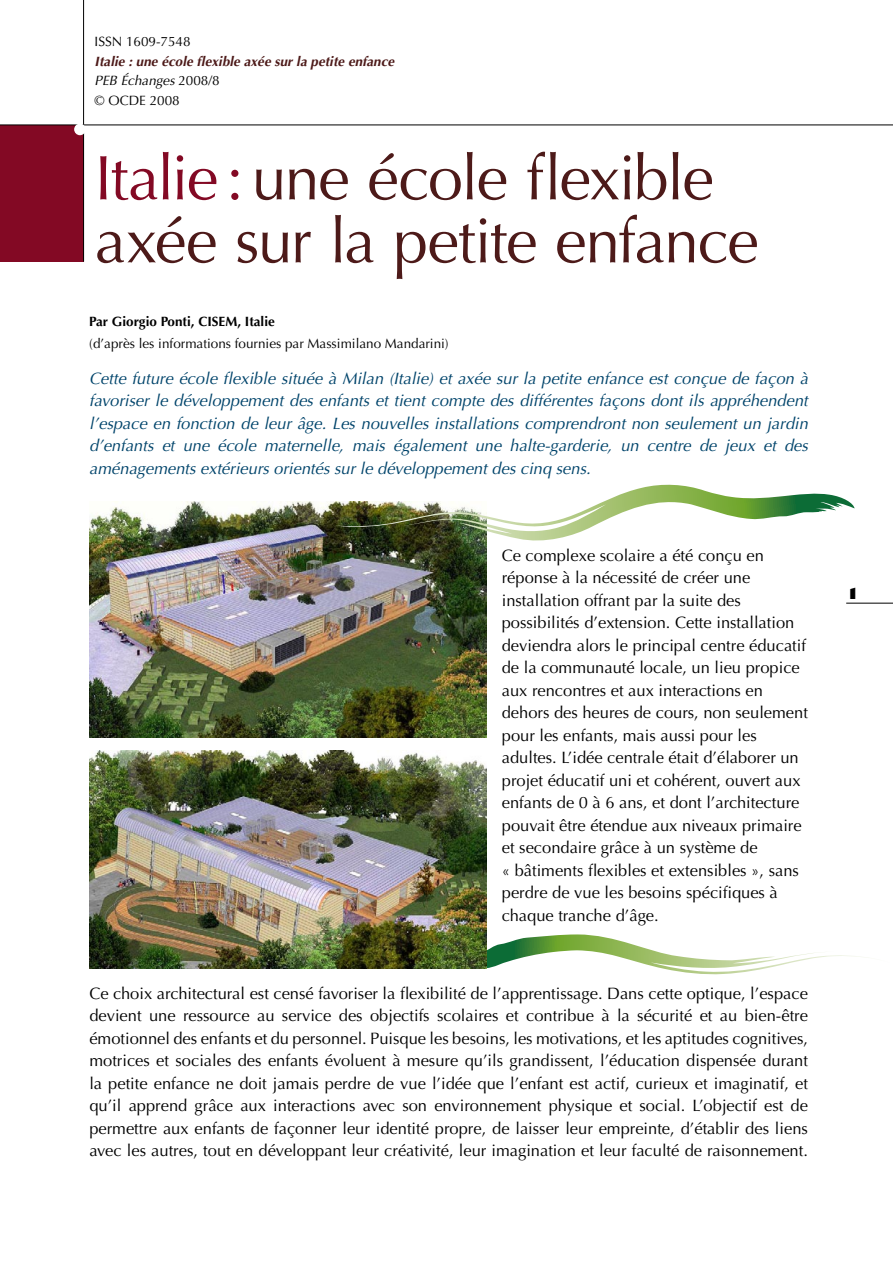
<style>
.page{position:relative;width:893px;height:1263px;background:#fff}
.page>*{position:absolute;margin:0;border:0;box-sizing:border-box;transform-origin:0 0}
.t1{font:63px/63px "Optima";letter-spacing:-.03em;color:#4d1a19}
.t2{font:16.5px/22.5px "Optima";color:#000}
.t3{font:italic 16.5px/22.5px "Optima";color:#00446b;text-align:justify}
.t4{font:italic 700 13.5px/19.5px "Optima";color:#4d1a19}
.t5{font:13.5px "Optima";color:#000}
.t6{font:700 13.5px "Optima";color:#000}
.s1{font-weight:400;color:#000}
.s2{font-weight:400;font-style:normal;color:#000}
.s3{color:#830924}
</style>
<div class="page">
<hr style="left:846px;top:603px;width:47px;height:1px;background:#000">
<div style="left:0;top:125px;width:84px;height:136px;background:#830924"></div>
<hr style="left:0;top:125px;width:893px;height:1px;background:#000">
<hr style="left:83px;top:0;width:1px;height:261px;background:#000">
<div style="left:74px;top:124px;width:12px;height:11px;background:#fff;border-radius:50%"></div>
<svg style="left:466px;top:934px;width:394px;height:41px"></svg>
<img style="left:89px;top:502px;width:397px;height:235px">
<img style="left:89px;top:750px;width:397px;height:218px">
<svg style="left:336px;top:484px;width:518px;height:60px"></svg>
<p class="t5" style="left:95px;top:34px;width:98px">ISSN 1609-7548</p>
<p class="t4" style="left:95px;top:52px;width:301px">Italie : une école flexible axée sur la petite enfance<br><span class="s1">PEB Échanges</span> <span class="s2">2008/8<br>© OCDE 2008</span></p>
<h1 class="t1" style="left:95px;top:147px;width:666px"><span class="s3">Italie :</span> une école flexible axée sur la petite enfance</h1>
<p class="t6" style="left:89px;top:313px;width:187px">Par Giorgio Ponti, CISEM, Italie</p>
<p class="t5" style="left:89px;top:336px;width:361px">(d’après les informations fournies par Massimilano Mandarini)</p>
<p class="t3" style="left:89px;top:367px;width:720px">Cette future école flexible située à Milan (Italie) et axée sur la petite enfance est conçue de façon à favoriser le développement des enfants et tient compte des différentes façons dont ils appréhendent l’espace en fonction de leur âge. Les nouvelles installations comprendront non seulement un jardin d’enfants et une école maternelle, mais également une halte-garderie, un centre de jeux et des aménagements extérieurs orientés sur le développement des cinq sens.</p>
<p class="t2" style="left:502px;top:544px;width:308px">Ce complexe scolaire a été conçu en réponse à la nécessité de créer une installation offrant par la suite des possibilités d’extension. Cette installation deviendra alors le principal centre éducatif de la communauté locale, un lieu propice aux rencontres et aux interactions en dehors des heures de cours, non seulement pour les enfants, mais aussi pour les adultes. L’idée centrale était d’élaborer un projet éducatif uni et cohérent, ouvert aux enfants de 0 à 6 ans, et dont l’architecture pouvait être étendue aux niveaux primaire et secondaire grâce à un système de<br>« bâtiments flexibles et extensibles », sans perdre de vue les besoins spécifiques à chaque tranche d’âge.</p>
<p class="t2" style="left:89px;top:982px;width:720px;text-align:justify">Ce choix architectural est censé favoriser la flexibilité de l’apprentissage. Dans cette optique, l’espace devient une ressource au service des objectifs scolaires et contribue à la sécurité et au bien-être émotionnel des enfants et du personnel. Puisque les besoins, les motivations, et les aptitudes cognitives, motrices et sociales des enfants évoluent à mesure qu’ils grandissent, l’éducation dispensée durant la petite enfance ne doit jamais perdre de vue l’idée que l’enfant est actif, curieux et imaginatif, et qu’il apprend grâce aux interactions avec son environnement physique et social. L’objectif est de permettre aux enfants de façonner leur identité propre, de laisser leur empreinte, d’établir des liens avec les autres, tout en développant leur créativité, leur imagination et leur faculté de raisonnement.</p>
</div>
